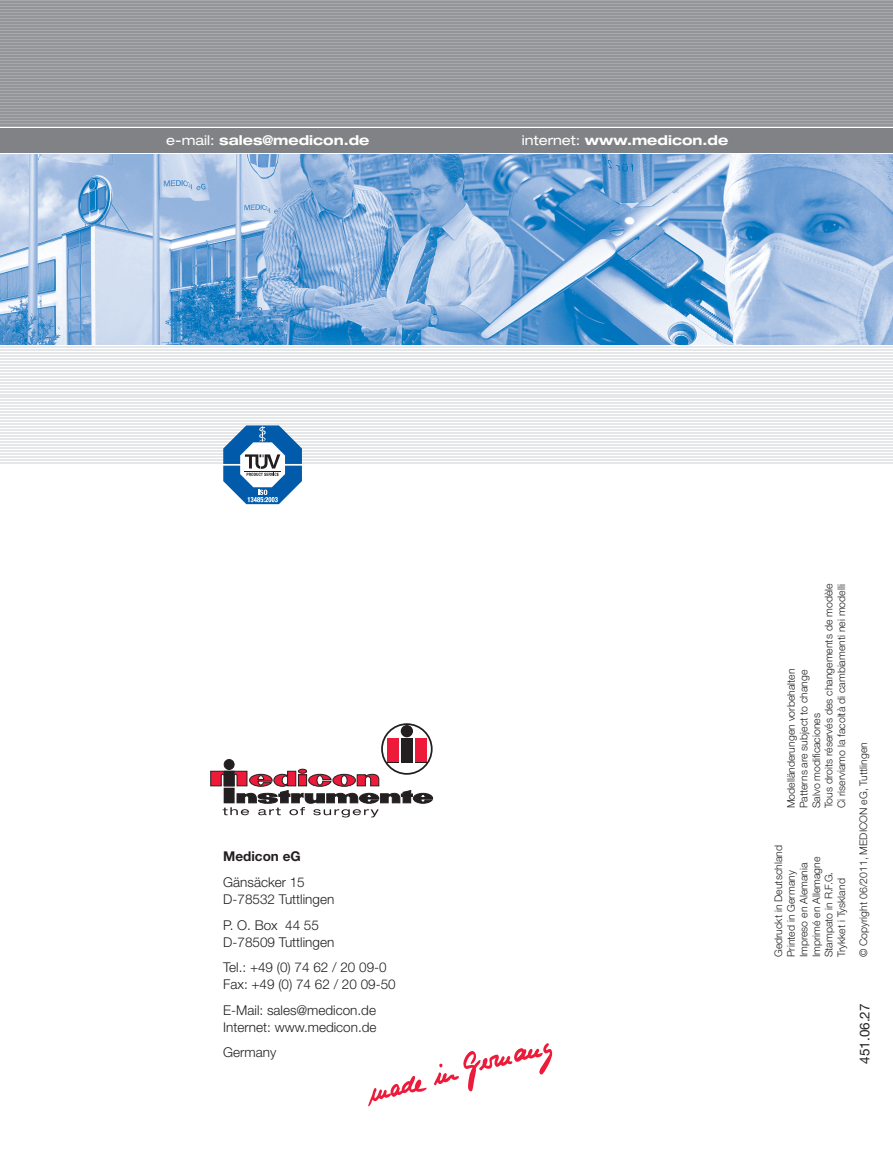
<style>
.page{position:relative;width:893px;height:1170px;background:#fff}
.page>*{position:absolute;margin:0;border:0;box-sizing:border-box;transform-origin:0 0}
.t1{font:300 13.5px/17px "Helvetica Neue";color:#231f20}
.t2{font:700 expanded 13.5px "Helvetica Neue";color:#fff}
.t3{font:13.5px "Helvetica Neue";color:#231f20}
.t4{font:700 13.5px "Helvetica Neue";color:#231f20}
.t5{font:300 10.5px/12.6px "Helvetica Neue";color:#231f20}
.s1{font-weight:400}
</style>
<div class="page">
<svg style="left:0;top:1px;width:893px;height:126px;fill:#a8a9ad"></svg>
<img style="left:0;top:154px;width:893px;height:190px">
<div style="left:0;top:128px;width:893px;height:25px;background:#808285"></div>
<hr style="left:0;top:124px;width:893px;height:1px;background:#939598">
<hr style="left:0;top:121px;width:893px;height:1px;background:#939598">
<hr style="left:0;top:118px;width:893px;height:1px;background:#939598">
<hr style="left:0;top:115px;width:893px;height:1px;background:#939598">
<hr style="left:0;top:112px;width:893px;height:1px;background:#939598">
<hr style="left:0;top:109px;width:893px;height:1px;background:#939598">
<hr style="left:0;top:106px;width:893px;height:1px;background:#939598">
<hr style="left:0;top:103px;width:893px;height:1px;background:#939598">
<hr style="left:0;top:100px;width:893px;height:1px;background:#939598">
<hr style="left:0;top:97px;width:893px;height:1px;background:#939598">
<hr style="left:0;top:94px;width:893px;height:1px;background:#939598">
<hr style="left:0;top:91px;width:893px;height:1px;background:#939598">
<hr style="left:0;top:88px;width:893px;height:2px;background:#939598">
<hr style="left:0;top:85px;width:893px;height:2px;background:#939598">
<hr style="left:0;top:82px;width:893px;height:2px;background:#939598">
<hr style="left:0;top:79px;width:893px;height:2px;background:#939598">
<hr style="left:0;top:76px;width:893px;height:2px;background:#939598">
<hr style="left:0;top:73px;width:893px;height:2px;background:#939598">
<hr style="left:0;top:70px;width:893px;height:2px;background:#939598">
<hr style="left:0;top:67px;width:893px;height:2px;background:#939598">
<hr style="left:0;top:64px;width:893px;height:2px;background:#939598">
<hr style="left:0;top:61px;width:893px;height:2px;background:#939598">
<hr style="left:0;top:58px;width:893px;height:2px;background:#939598">
<hr style="left:0;top:55px;width:893px;height:2px;background:#939598">
<hr style="left:0;top:52px;width:893px;height:2px;background:#939598">
<hr style="left:0;top:49px;width:893px;height:2px;background:#939598">
<hr style="left:0;top:46px;width:893px;height:2px;background:#939598">
<hr style="left:0;top:43px;width:893px;height:2px;background:#939598">
<hr style="left:0;top:40px;width:893px;height:2px;background:#939598">
<hr style="left:0;top:37px;width:893px;height:2px;background:#939598">
<hr style="left:0;top:34px;width:893px;height:2px;background:#939598">
<hr style="left:0;top:31px;width:893px;height:2px;background:#939598">
<hr style="left:0;top:28px;width:893px;height:2px;background:#939598">
<hr style="left:0;top:26px;width:893px;height:1px;background:#939598">
<hr style="left:0;top:23px;width:893px;height:1px;background:#939598">
<hr style="left:0;top:20px;width:893px;height:1px;background:#939598">
<hr style="left:0;top:17px;width:893px;height:1px;background:#939598">
<hr style="left:0;top:14px;width:893px;height:1px;background:#939598">
<hr style="left:0;top:11px;width:893px;height:1px;background:#939598">
<hr style="left:0;top:8px;width:893px;height:1px;background:#939598">
<hr style="left:0;top:5px;width:893px;height:1px;background:#939598">
<hr style="left:0;top:2px;width:893px;height:1px;background:#939598">
<hr style="left:0;top:0;width:893px;height:1px;background:#939598">
<hr style="left:0;top:346px;width:893px;height:1px;background:#e6e7e9">
<hr style="left:0;top:349px;width:893px;height:1px;background:#e6e7e9">
<hr style="left:0;top:352px;width:893px;height:1px;background:#e6e7e9">
<hr style="left:0;top:355px;width:893px;height:1px;background:#e6e7e9">
<hr style="left:0;top:358px;width:893px;height:1px;background:#e6e7e9">
<hr style="left:0;top:361px;width:893px;height:1px;background:#e6e7e9">
<hr style="left:0;top:364px;width:893px;height:1px;background:#e6e7e9">
<hr style="left:0;top:367px;width:893px;height:1px;background:#e6e7e9">
<hr style="left:0;top:370px;width:893px;height:1px;background:#e6e7e9">
<hr style="left:0;top:373px;width:893px;height:1px;background:#e6e7e9">
<hr style="left:0;top:376px;width:893px;height:1px;background:#e6e7e9">
<hr style="left:0;top:379px;width:893px;height:1px;background:#e6e7e9">
<hr style="left:0;top:382px;width:893px;height:1px;background:#e6e7e9">
<hr style="left:0;top:385px;width:893px;height:1px;background:#e6e7e9">
<hr style="left:0;top:388px;width:893px;height:1px;background:#e6e7e9">
<hr style="left:0;top:391px;width:893px;height:1px;background:#e6e7e9">
<hr style="left:0;top:394px;width:893px;height:1px;background:#e6e7e9">
<hr style="left:0;top:396px;width:893px;height:2px;background:#e6e7e9">
<hr style="left:0;top:399px;width:893px;height:2px;background:#e6e7e9">
<hr style="left:0;top:402px;width:893px;height:2px;background:#e6e7e9">
<hr style="left:0;top:405px;width:893px;height:2px;background:#e6e7e9">
<hr style="left:0;top:408px;width:893px;height:2px;background:#e6e7e9">
<hr style="left:0;top:411px;width:893px;height:2px;background:#e6e7e9">
<hr style="left:0;top:414px;width:893px;height:2px;background:#e6e7e9">
<hr style="left:0;top:417px;width:893px;height:2px;background:#e6e7e9">
<hr style="left:0;top:420px;width:893px;height:2px;background:#e6e7e9">
<hr style="left:0;top:423px;width:893px;height:2px;background:#e6e7e9">
<hr style="left:0;top:426px;width:893px;height:2px;background:#e6e7e9">
<hr style="left:0;top:429px;width:893px;height:2px;background:#e6e7e9">
<hr style="left:0;top:432px;width:893px;height:2px;background:#e6e7e9">
<hr style="left:0;top:435px;width:893px;height:2px;background:#e6e7e9">
<hr style="left:0;top:438px;width:893px;height:2px;background:#e6e7e9">
<hr style="left:0;top:441px;width:893px;height:2px;background:#e6e7e9">
<hr style="left:0;top:444px;width:893px;height:2px;background:#e6e7e9">
<hr style="left:0;top:447px;width:893px;height:2px;background:#e6e7e9">
<hr style="left:0;top:450px;width:893px;height:2px;background:#e6e7e9">
<hr style="left:0;top:453px;width:893px;height:2px;background:#e6e7e9">
<hr style="left:0;top:456px;width:893px;height:2px;background:#e6e7e9">
<hr style="left:0;top:459px;width:893px;height:1px;background:#e6e7e9">
<hr style="left:0;top:462px;width:893px;height:1px;background:#e6e7e9">
<svg style="left:223px;top:425px;width:79px;height:79px"></svg>
<svg style="left:368px;top:1075px;width:59px;height:31px"></svg>
<svg style="left:434px;top:1043px;width:119px;height:48px"></svg>
<svg style="left:210px;top:723px;width:223px;height:94px"></svg>
<div style="left:298px;top:768px;width:9px;height:5px;border:1px solid #231f20;border-radius:50%"></div>
<p class="t2" style="left:166px;top:131px;width:205px"><span class="s1">e-mail:</span> sales@medicon.de</p>
<p class="t2" style="left:522px;top:131px;width:208px"><span class="s1">internet:</span> www.medicon.de</p>
<p class="t4" style="left:223px;top:848px;width:79px">Medicon eG</p>
<p class="t1" style="left:223px;top:873px;width:113px">Gänsäcker 15<br>D-78532 Tuttlingen</p>
<p class="t1" style="left:223px;top:915px;width:113px">P. O. Box 44 55<br>D-78509 Tuttlingen</p>
<p class="t1" style="left:223px;top:958px;width:174px">Tel.: +49 (0) 74 62 / 20 09-0<br>Fax: +49 (0) 74 62 / 20 09-50</p>
<p class="t1" style="left:223px;top:1001px;width:155px">E-Mail: sales@medicon.de<br>Internet: www.medicon.de</p>
<p class="t1" style="left:223px;top:1043px;width:55px">Germany</p>
<p class="t5" style="left:784px;top:808px;width:226px;rotate:-90deg">Modelländerungen vorbehalten<br>Patterns are subject to change<br>Salvo modificaciones<br>Tous droits réservés des changements de modèle Ci riserviamo la facoltà di cambiamenti nei modelli</p>
<p class="t5" style="left:772px;top:957px;width:114px;rotate:-90deg">Gedruckt in Deutschland<br>Printed in Germany<br>Impreso en Alemania<br>Imprimé en Allemagne<br>Stampato in R.F.G.<br>Trykket i Tyskland</p>
<p class="t5" style="left:857px;top:957px;width:216px;rotate:-90deg">© Copyright 06/2011, MEDICON eG, Tuttlingen</p>
<p class="t3" style="left:857px;top:1063px;width:62px;rotate:-90deg">451.06.27</p>
</div>
